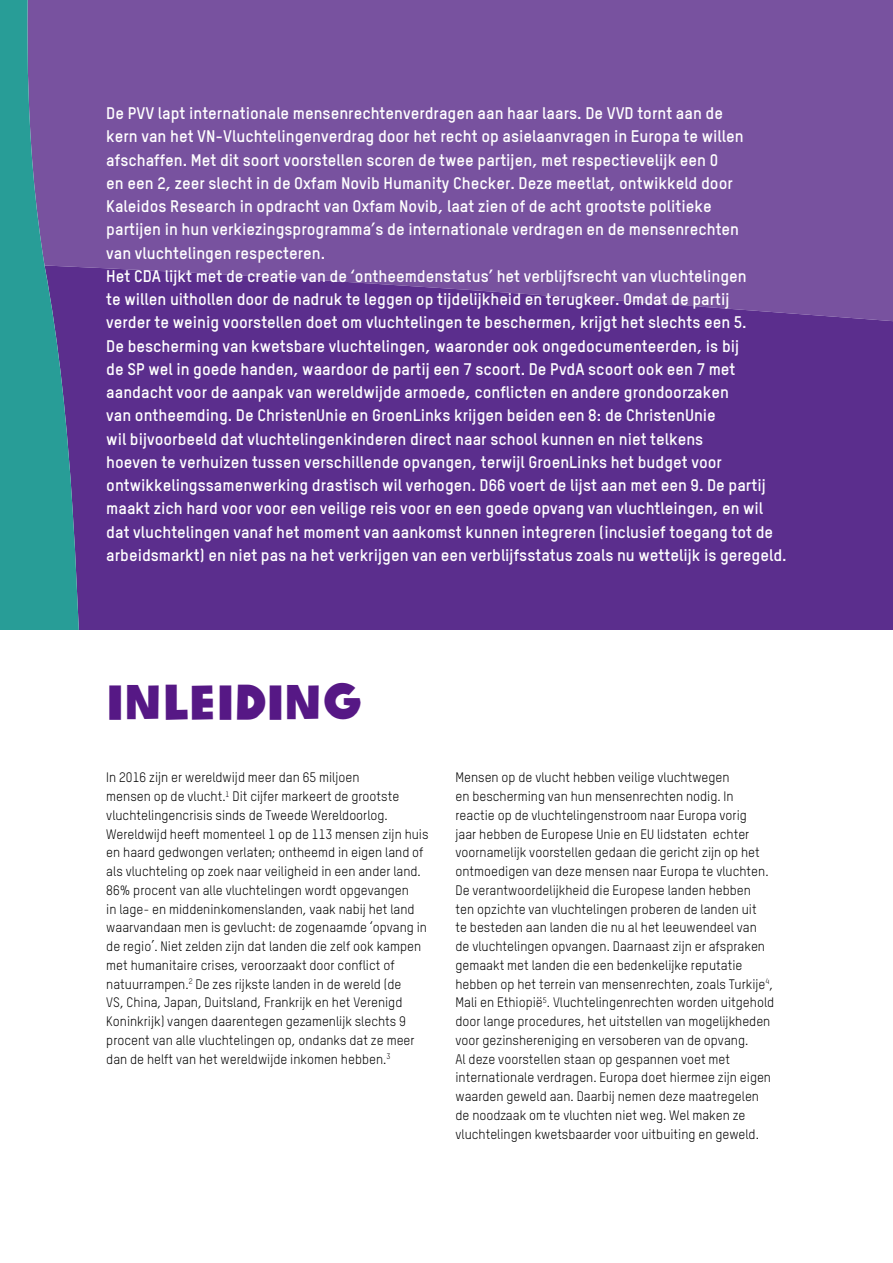
<style>
.page{position:relative;width:893px;height:1263px;background:#fff}
.page>*{position:absolute;margin:0;border:0;box-sizing:border-box;transform-origin:0 0}
.t1{font:48px "Oxfam Global Headline";color:#561885}
.t2{font:700 16.5px/23.2px "Oxfam TSTARPRO";color:#fff}
.t3{font:13.5px/18.8px "Oxfam TSTARPRO";color:#000}
</style>
<div class="page">
<div style="left:98px;top:0;width:795px;height:265px;background:#78529f"></div>
<svg style="left:98px;top:265px;width:795px;height:365px;background:#5d308e"></svg>
<svg style="left:0;top:0;width:98px;height:630px;background:#487397"></svg>
<p class="t2" style="left:106px;top:101px;width:639px">De PVV lapt internationale mensenrechtenverdragen aan haar laars. De VVD tornt aan de kern van het VN-Vluchtelingenverdrag door het recht op asielaanvragen in Europa te willen afschaffen. Met dit soort voorstellen scoren de twee partijen, met respectievelijk een 0<br>en een 2, zeer slecht in de Oxfam Novib Humanity Checker. Deze meetlat, ontwikkeld door Kaleidos Research in opdracht van Oxfam Novib, laat zien of de acht grootste politieke partijen in hun verkiezingsprogramma’s de internationale verdragen en de mensenrechten van vluchtelingen respecteren.</p>
<p class="t2" style="left:106px;top:264px;width:682px">Het CDA lijkt met de creatie van de ‘ontheemdenstatus’ het verblijfsrecht van vluchtelingen<br>te willen uithollen door de nadruk te leggen op tijdelijkheid en terugkeer. Omdat de partij<br>verder te weinig voorstellen doet om vluchtelingen te beschermen, krijgt het slechts een 5.<br>De bescherming van kwetsbare vluchtelingen, waaronder ook ongedocumenteerden, is bij<br>de SP wel in goede handen, waardoor de partij een 7 scoort. De PvdA scoort ook een 7 met aandacht voor de aanpak van wereldwijde armoede, conflicten en andere grondoorzaken<br>van ontheemding. De ChristenUnie en GroenLinks krijgen beiden een 8: de ChristenUnie<br>wil bijvoorbeeld dat vluchtelingenkinderen direct naar school kunnen en niet telkens<br>hoeven te verhuizen tussen verschillende opvangen, terwijl GroenLinks het budget voor ontwikkelingssamenwerking drastisch wil verhogen. D66 voert de lijst aan met een 9. De partij maakt zich hard voor voor een veilige reis voor en een goede opvang van vluchtleingen, en wil dat vluchtelingen vanaf het moment van aankomst kunnen integreren (inclusief toegang tot de arbeidsmarkt) en niet pas na het verkrijgen van een verblijfsstatus zoals nu wettelijk is geregeld.</p>
<p class="t1" style="left:106px;top:661px;width:257px">INLEIDING</p>
<p class="t3" style="left:106px;top:768px;width:324px">In 2016 zijn er wereldwijd meer dan 65 miljoen<br>mensen op de vlucht.<sup>1</sup> Dit cijfer markeert de grootste vluchtelingencrisis sinds de Tweede Wereldoorlog.<br>Wereldwijd heeft momenteel 1 op de 113 mensen zijn huis en haard gedwongen verlaten; ontheemd in eigen land of als vluchteling op zoek naar veiligheid in een ander land.<br>86% procent van alle vluchtelingen wordt opgevangen<br>in lage- en middeninkomenslanden, vaak nabij het land waarvandaan men is gevlucht: de zogenaamde ‘opvang in de regio’. Niet zelden zijn dat landen die zelf ook kampen met humanitaire crises, veroorzaakt door conflict of natuurrampen.<sup>2</sup> De zes rijkste landen in de wereld (de<br>VS, China, Japan, Duitsland, Frankrijk en het Verenigd Koninkrijk) vangen daarentegen gezamenlijk slechts 9 procent van alle vluchtelingen op, ondanks dat ze meer dan de helft van het wereldwijde inkomen hebben.<sup>3</sup></p>
<p class="t3" style="left:455px;top:768px;width:320px">Mensen op de vlucht hebben veilige vluchtwegen<br>en bescherming van hun mensenrechten nodig. In reactie op de vluchtelingenstroom naar Europa vorig<br>jaar hebben de Europese Unie en EU lidstaten echter voornamelijk voorstellen gedaan die gericht zijn op het ontmoedigen van deze mensen naar Europa te vluchten.<br>De verantwoordelijkheid die Europese landen hebben<br>ten opzichte van vluchtelingen proberen de landen uit<br>te besteden aan landen die nu al het leeuwendeel van<br>de vluchtelingen opvangen. Daarnaast zijn er afspraken gemaakt met landen die een bedenkelijke reputatie hebben op het terrein van mensenrechten, zoals Turkije<sup>4</sup>, Mali en Ethiopië<sup>5</sup>. Vluchtelingenrechten worden uitgehold door lange procedures, het uitstellen van mogelijkheden voor gezinshereniging en versoberen van de opvang.<br>Al deze voorstellen staan op gespannen voet met internationale verdragen. Europa doet hiermee zijn eigen waarden geweld aan. Daarbij nemen deze maatregelen de noodzaak om te vluchten niet weg. Wel maken ze vluchtelingen kwetsbaarder voor uitbuiting en geweld.</p>
</div>
